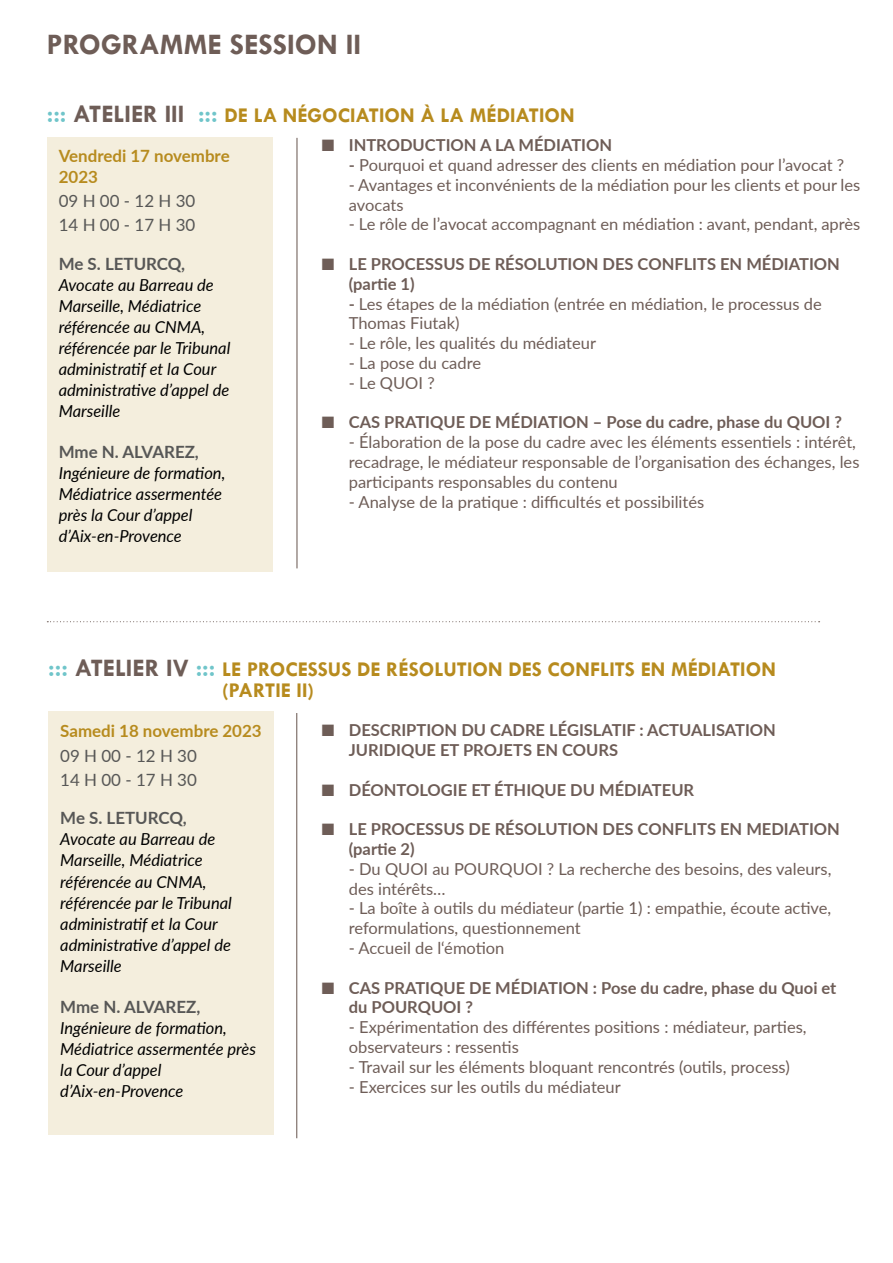
<style>
.page{position:relative;width:893px;height:1263px;background:#fff}
.page>*{position:absolute;margin:0;border:0;box-sizing:border-box;transform-origin:0 0}
.t1{font:700 30px "Tw Cen";color:#6e5d57}
.t2{font:700 21.15px/21px "Tw Cen";color:#b78b1e}
.t3{font:700 16.95px "Lato";color:#575756}
.t4{font:16.95px/24px "Lato";color:#575756}
.t5{font:700 16.95px/20.2px "Lato";color:#b78b1e}
.t6{font:16.5px/19.8px "Lato";color:#6e5d57}
.t7{font:italic 16.5px/21px "Lato";color:#000}
.t8{font:700 16.5px/19.8px "Lato";color:#6e5d57}
.s1{font-size:25.35px;color:#70c5ca}
.s2{font-size:25.35px;color:#6e5d57}
.s3{font-weight:700}
</style>
<div class="page">
<div style="left:47px;top:137px;width:225px;height:434px;background:#f4eedd"></div>
<hr style="left:296px;top:138px;width:1px;height:430px;background:#6e5d57">
<svg style="left:47px;top:621px;width:773px;height:1px"></svg>
<div style="left:48px;top:711px;width:226px;height:424px;background:#f4eedd"></div>
<hr style="left:296px;top:713px;width:1px;height:425px;background:#6e5d57">
<h1 class="t1" style="left:47px;top:27px;width:316px">PROGRAMME SESSION II</h1>
<p class="t2" style="left:47px;top:104px;width:529px"><span class="s1">:::</span> <span class="s2">ATELIER III</span> <span class="s1">:::</span> DE LA NÉGOCIATION À LA MÉDIATION</p>
<p class="t5" style="left:59px;top:145px;width:172px">Vendredi 17 novembre<br>2023</p>
<p class="t4" style="left:59px;top:189px;width:138px">09 H 00 - 12 H 30<br>14 H 00 - 17 H 30</p>
<p class="t3" style="left:59px;top:251px;width:128px">Me S. LETURCQ,</p>
<p class="t7" style="left:59px;top:274px;width:173px">Avocate au Barreau de<br>Marseille, Médiatrice référencée au CNMA, référencée par le Tribunal administratif et la Cour administrative d’appel de<br>Marseille</p>
<p class="t3" style="left:59px;top:440px;width:142px">Mme N. ALVAREZ,</p>
<p class="t7" style="left:59px;top:462px;width:168px">Ingénieure de formation,<br>Médiatrice assermentée près la Cour d’appel d’Aix-en-Provence</p>
<p class="t8" style="left:322px;top:134px;width:292px">■ INTRODUCTION A LA MÉDIATION</p>
<p class="t6" style="left:349px;top:154px;width:497px"><span class="s3">-</span> Pourquoi et quand adresser des clients en médiation pour l’avocat ?</p>
<p class="t6" style="left:349px;top:174px;width:513px">- Avantages et inconvénients de la médiation pour les clients et pour les avocats</p>
<p class="t6" style="left:349px;top:214px;width:513px">- Le rôle de l’avocat accompagnant en médiation : avant, pendant, après</p>
<p class="t8" style="left:349px;top:253px;width:493px;text-indent:-27px">■ LE PROCESSUS DE RÉSOLUTION DES CONFLITS EN MÉDIATION (partie 1)</p>
<p class="t6" style="left:349px;top:293px;width:474px"><span class="s3">-</span> Les étapes de la médiation (entrée en médiation, le processus de<br>Thomas Fiutak)</p>
<p class="t6" style="left:349px;top:333px;width:249px">- Le rôle, les qualités du médiateur</p>
<p class="t6" style="left:349px;top:352px;width:134px">- La pose du cadre</p>
<p class="t6" style="left:349px;top:372px;width:87px">- Le QUOI ?</p>
<p class="t8" style="left:322px;top:412px;width:522px">■ CAS PRATIQUE DE MÉDIATION – Pose du cadre, phase du QUOI ?</p>
<p class="t6" style="left:349px;top:432px;width:512px">- Élaboration de la pose du cadre avec les éléments essentiels : intérêt, recadrage, le médiateur responsable de l’organisation des échanges, les participants responsables du contenu</p>
<p class="t6" style="left:349px;top:491px;width:357px">- Analyse de la pratique : difficultés et possibilités</p>
<p class="t2" style="left:222px;top:658px;width:555px;text-indent:-174px"><span class="s1">:::</span> <span class="s2">ATELIER IV</span> <span class="s1">:::</span> LE PROCESSUS DE RÉSOLUTION DES CONFLITS EN MÉDIATION (PARTIE II)</p>
<p class="t5" style="left:60px;top:720px;width:203px">Samedi 18 novembre 2023</p>
<p class="t4" style="left:60px;top:743px;width:138px">09 H 00 - 12 H 30<br>14 H 00 - 17 H 30</p>
<p class="t3" style="left:60px;top:806px;width:128px">Me S. LETURCQ,</p>
<p class="t7" style="left:60px;top:828px;width:173px">Avocate au Barreau de<br>Marseille, Médiatrice référencée au CNMA, référencée par le Tribunal administratif et la Cour administrative d’appel de<br>Marseille</p>
<p class="t3" style="left:60px;top:994px;width:142px">Mme N. ALVAREZ,</p>
<p class="t7" style="left:60px;top:1017px;width:197px">Ingénieure de formation,<br>Médiatrice assermentée près la Cour d’appel d’Aix-en-Provence</p>
<p class="t8" style="left:349px;top:719px;width:429px;text-indent:-27px">■ DESCRIPTION DU CADRE LÉGISLATIF : ACTUALISATION<br>JURIDIQUE ET PROJETS EN COURS</p>
<p class="t8" style="left:322px;top:779px;width:374px">■ DÉONTOLOGIE ET ÉTHIQUE DU MÉDIATEUR</p>
<p class="t8" style="left:349px;top:818px;width:493px;text-indent:-27px">■ LE PROCESSUS DE RÉSOLUTION DES CONFLITS EN MEDIATION (partie 2)</p>
<p class="t6" style="left:349px;top:858px;width:484px">- Du QUOI au POURQUOI ? La recherche des besoins, des valeurs, des intérêts…</p>
<p class="t6" style="left:349px;top:898px;width:484px">- La boîte à outils du médiateur (partie 1) : empathie, écoute active, reformulations, questionnement</p>
<p class="t6" style="left:349px;top:937px;width:157px">- Accueil de l‘émotion</p>
<p class="t8" style="left:349px;top:977px;width:489px;text-indent:-27px">■ CAS PRATIQUE DE MÉDIATION : Pose du cadre, phase du Quoi et du POURQUOI ?</p>
<p class="t6" style="left:349px;top:1017px;width:459px">- Expérimentation des différentes positions : médiateur, parties, observateurs : ressentis</p>
<p class="t6" style="left:349px;top:1056px;width:442px">- Travail sur les éléments bloquant rencontrés (outils, process)</p>
<p class="t6" style="left:349px;top:1076px;width:273px">- Exercices sur les outils du médiateur</p>
</div>
